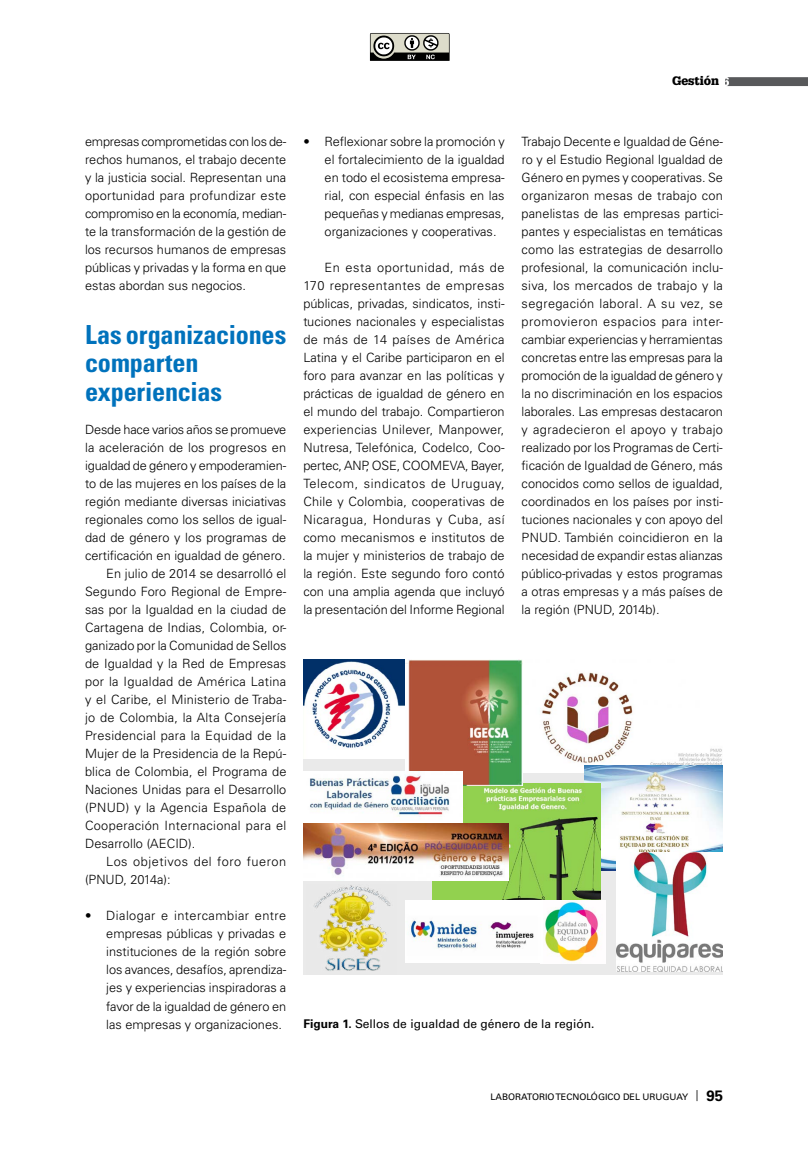
<style>
.page{position:relative;width:808px;height:1149px;background:#fff}
.page>*{position:absolute;margin:0;border:0;box-sizing:border-box;transform-origin:0 0}
.t1{font:700 condensed 26.25px/28.5px "Univers LT Std";letter-spacing:-.01em;color:#0072bc}
.t2{font:300 12.75px/18px "Univers LT Std";color:#000;text-align:justify}
.t3{font:300 12.75px "Univers LT Std";letter-spacing:.025em;color:#000}
.t4{font:300 12.75px "Univers LT Std";letter-spacing:.02em;color:#000}
.t5{font:300 12.75px "Univers LT Std";letter-spacing:.03em;color:#000}
.t6{font:300 12.75px "Univers LT Std";letter-spacing:.04em;color:#000}
.t7{font:12px "Univers LT Std";color:#000}
.t8{font:900 12px "Glypha LT Std";color:#000}
.t9{font:9px "Univers LT Std";color:#000}
.s1{font-weight:700}
.s2{font-weight:300;font-stretch:ultra-condensed;font-size:15px}
.s3{font-weight:700;font-size:15px}
</style>
<div class="page">
<svg style="left:725px;top:77px;width:83px;height:9px"></svg>
<svg style="left:370px;top:33px;width:80px;height:28px;background:#85857e"></svg>
<div style="left:303px;top:658px;width:420px;height:316px;background:#eaeaea"></div>
<img style="left:522px;top:658px;width:201px;height:114px">
<img style="left:584px;top:765px;width:139px;height:105px">
<img style="left:432px;top:783px;width:168px;height:117px">
<img style="left:542px;top:900px;width:63px;height:62px">
<img style="left:405px;top:900px;width:137px;height:62px">
<img style="left:314px;top:885px;width:77px;height:86px">
<img style="left:303px;top:659px;width:102px;height:99px">
<img style="left:405px;top:659px;width:117px;height:126px">
<img style="left:304px;top:822px;width:205px;height:57px">
<img style="left:617px;top:852px;width:106px;height:119px">
<img style="left:304px;top:771px;width:158px;height:51px">
<p class="t8" style="left:672px;top:74px;width:49px">Gestión</p>
<p class="t2" style="left:85px;top:132px;width:203px">empresas comprometidas con los de&shy;rechos humanos, el trabajo decente y la justicia social. Representan una oportunidad para profundizar este compromiso en la economía, median&shy;te la transformación de la gestión de los recursos humanos de empresas públicas y privadas y la forma en que estas abordan sus negocios.</p>
<h1 class="t1" style="left:85px;top:320px;width:203px">Las organizaciones comparten experiencias</h1>
<p class="t2" style="left:85px;top:420px;width:203px">Desde hace varios años se promueve</p>
<p class="t2" style="left:85px;top:438px;width:203px">la aceleración de los progresos en</p>
<p class="t2" style="left:85px;top:456px;width:203px">igualdad de género y empoderamien-</p>
<p class="t2" style="left:85px;top:474px;width:203px">to de las mujeres en los países de la</p>
<p class="t2" style="left:85px;top:492px;width:203px">región mediante diversas iniciativas</p>
<p class="t2" style="left:85px;top:510px;width:203px">regionales como los sellos de igual-</p>
<p class="t2" style="left:85px;top:528px;width:203px">dad de género y los programas de</p>
<p class="t2" style="left:85px;top:546px;width:202px">certificación en igualdad de género.</p>
<p class="t2" style="left:106px;top:564px;width:182px">En julio de 2014 se desarrolló el</p>
<p class="t2" style="left:85px;top:582px;width:203px">Segundo Foro Regional de Empre-</p>
<p class="t2" style="left:85px;top:600px;width:203px">sas por la Igualdad en la ciudad de</p>
<p class="t2" style="left:85px;top:618px;width:203px">Cartagena de Indias, Colombia, or-</p>
<p class="t2" style="left:85px;top:636px;width:203px">ganizado por la Comunidad de Sellos</p>
<p class="t2" style="left:85px;top:654px;width:203px">de Igualdad y la Red de Empresas</p>
<p class="t3" style="left:85px;top:673px;width:203px">por la Igualdad de América Latina</p>
<p class="t2" style="left:85px;top:690px;width:203px">y el Caribe, el Ministerio de Traba-</p>
<p class="t4" style="left:85px;top:709px;width:203px">jo de Colombia, la Alta Consejería</p>
<p class="t4" style="left:85px;top:727px;width:203px">Presidencial para la Equidad de la</p>
<p class="t2" style="left:85px;top:744px;width:203px">Mujer de la Presidencia de la Repú-</p>
<p class="t2" style="left:85px;top:762px;width:203px">blica de Colombia, el Programa de</p>
<p class="t2" style="left:85px;top:780px;width:203px">Naciones Unidas para el Desarrollo</p>
<p class="t5" style="left:85px;top:799px;width:203px">(PNUD) y la Agencia Española de</p>
<p class="t3" style="left:85px;top:817px;width:203px">Cooperación Internacional para el</p>
<p class="t2" style="left:85px;top:834px;width:112px">Desarrollo (AECID).</p>
<p class="t6" style="left:106px;top:853px;width:182px">Los objetivos del foro fueron</p>
<p class="t2" style="left:85px;top:870px;width:87px">(PNUD, 2014a):</p>
<p class="t2" style="left:106px;top:906px;width:182px;text-indent:-21px">• Dialogar e intercambiar entre empresas públicas y privadas e instituciones de la región sobre los avances, desafíos, aprendiza&shy;jes y experiencias inspiradoras a favor de la igualdad de género en las empresas y organizaciones.</p>
<p class="t2" style="left:325px;top:132px;width:182px;text-indent:-21px">• Reflexionar sobre la promoción y el fortalecimiento de la igualdad en todo el ecosistema empresa&shy;rial, con especial énfasis en las pequeñas y medianas empresas, organizaciones y cooperativas.</p>
<p class="t2" style="left:303px;top:258px;width:203px;text-indent:21px">En esta oportunidad, más de 170 representantes de empresas públicas, privadas, sindicatos, insti&shy;tuciones nacionales y especialistas de más de 14 países de América Latina y el Caribe participaron en el foro para avanzar en las políticas y prácticas de igualdad de género en el mundo del trabajo. Compartieron experiencias Unilever, Manpower, Nutresa, Telefónica, Codelco, Coo&shy;pertec, ANP, OSE, COOMEVA, Bayer, Telecom, sindicatos de Uruguay, Chile y Colombia, cooperativas de Nicaragua, Honduras y Cuba, así como mecanismos e institutos de la mujer y ministerios de trabajo de la región. Este segundo foro contó con una amplia agenda que incluyó la presentación del Informe Regional</p>
<p class="t2" style="left:522px;top:132px;width:203px">Trabajo Decente e Igualdad de Géne&shy;ro y el Estudio Regional Igualdad de Género en pymes y cooperativas. Se organizaron mesas de trabajo con panelistas de las empresas partici&shy;pantes y especialistas en temáticas como las estrategias de desarrollo profesional, la comunicación inclu&shy;siva, los mercados de trabajo y la segregación laboral. A su vez, se promovieron espacios para inter&shy;cambiar experiencias y herramientas concretas entre las empresas para la promoción de la igualdad de género y la no discriminación en los espacios laborales. Las empresas destacaron y agradecieron el apoyo y trabajo realizado por los Programas de Certi&shy;ficación de Igualdad de Género, más conocidos como sellos de igualdad, coordinados en los países por insti&shy;tuciones nacionales y con apoyo del PNUD. También coincidieron en la necesidad de expandir estas alianzas público-privadas y estos programas a otras empresas y a más países de la región (PNUD, 2014b).</p>
<p class="t7" style="left:303px;top:1016px;width:293px"><span class="s1">Figura 1.</span> Sellos de igualdad de género de la región.</p>
<p class="t9" style="left:490px;top:1090px;width:234px">LABORATORIO TECNOLÓGICO DEL URUGUAY <span class="s2">|</span> <span class="s3">95</span></p>
</div>
